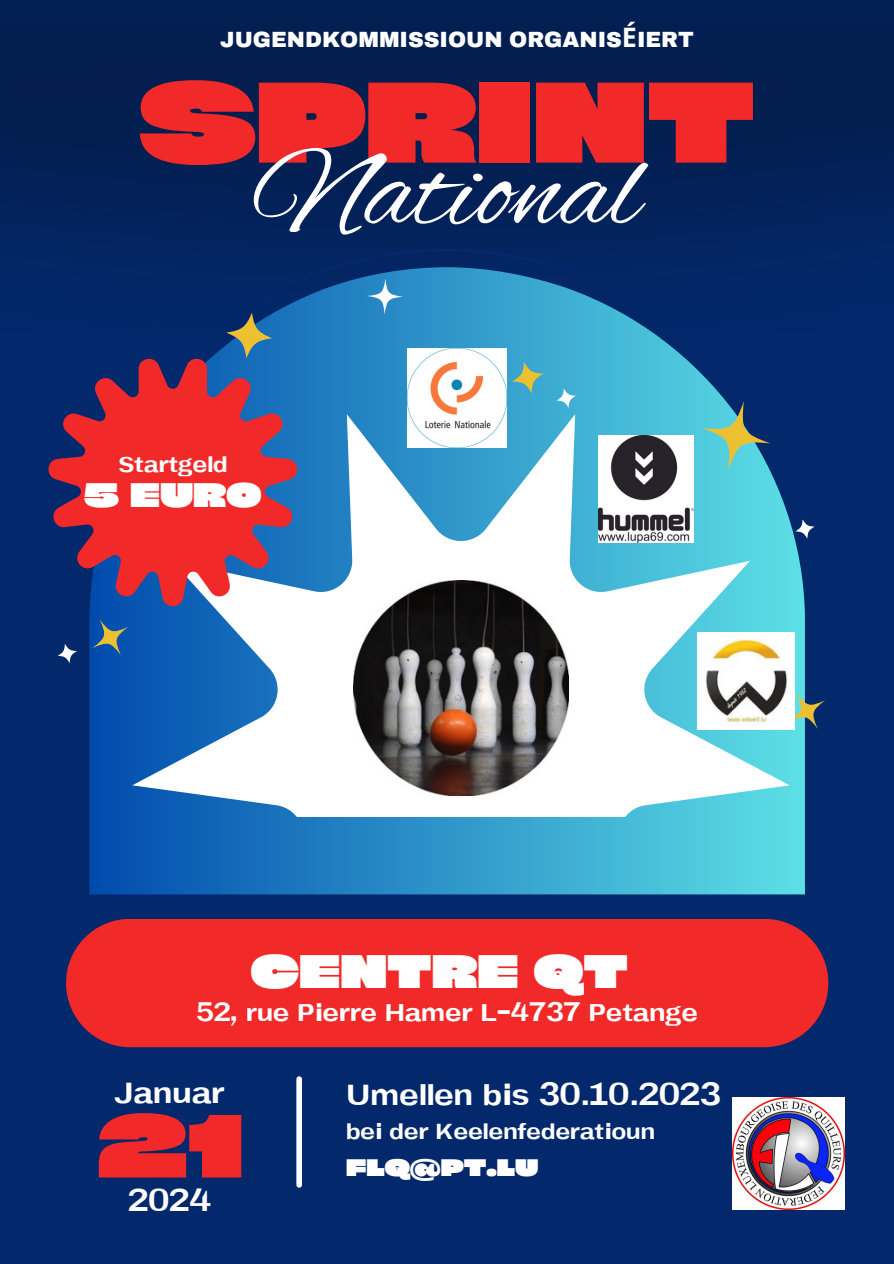
<style>
.page{position:relative;width:894px;height:1264px;background:#fff}
.page>*{position:absolute;margin:0;border:0;box-sizing:border-box;transform-origin:0 0}
.t1{font:120.9px "Alex Brush";color:#fff}
.t2{font:900 109.5px "Cy Grotesk Grand";color:#f12929}
.t3{font:900 85.65px "Cy Grotesk Grand";color:#f12929}
.t4{font:900 45px "Cy Grotesk Grand";color:#fff}
.t5{font:300 36px "EFT Composite";color:#fff}
.t6{font:900 32.7px "Cy Grotesk Grand";color:#fff}
.t7{font:300 30px "EFT Composite";color:#fff}
.t8{font:300 27.15px "EFT Composite";color:#fff}
.t9{font:800 27px "EFT Composite";color:#fff}
.t10{font:300 27px "EFT Composite";color:#fff}
.t11{font:900 22.95px "Cy Grotesk Grand";color:#fff}
.s1{font-family:"Noto Sans";font-weight:700}
</style>
<div class="page">
<div style="left:0;top:0;width:893px;height:1263px;background:linear-gradient(to bottom,#03225b,#032b72)"></div>
<svg style="left:68px;top:249px;width:757px;height:645px;background:#022667"></svg>
<svg style="left:89px;top:267px;width:715px;height:627px;background:#2377ae"></svg>
<svg style="left:132px;top:414px;width:657px;height:402px"></svg>
<svg style="left:48px;top:354px;width:252px;height:255px;background:#9e3d58"></svg>
<svg style="left:366px;top:278px;width:37px;height:37px"></svg>
<svg style="left:778px;top:682px;width:47px;height:57px;background:#4a7f8e"></svg>
<svg style="left:792px;top:516px;width:25px;height:25px"></svg>
<svg style="left:58px;top:609px;width:81px;height:57px;background:#184c90"></svg>
<svg style="left:553px;top:386px;width:25px;height:24px"></svg>
<svg style="left:508px;top:358px;width:39px;height:39px;background:#5babb1"></svg>
<svg style="left:223px;top:310px;width:52px;height:51px;background:#3f6983"></svg>
<div style="left:66px;top:918px;width:762px;height:129px;background:#f12929;border-radius:64px"></div>
<div style="left:296px;top:1079px;width:6px;height:105px;background:#fff"></div>
<img style="left:353px;top:581px;width:215px;height:215px">
<svg style="left:693px;top:393px;width:85px;height:85px;background:#4b97a5"></svg>
<img style="left:732px;top:1097px;width:112px;height:112px">
<img style="left:407px;top:349px;width:99px;height:99px">
<img style="left:598px;top:436px;width:95px;height:106px">
<img style="left:697px;top:632px;width:97px;height:97px">
<p class="t9" style="left:220px;top:22px;width:475px">JUGENDKOMMISSIOUN ORGANIS<span class="s1">É</span>IERT</p>
<p class="t2" style="left:139px;top:53px;width:617px">SPRINT</p>
<p class="t1" style="left:253px;top:123px;width:388px">National</p>
<p class="t8" style="left:118px;top:446px;width:111px">Startgeld</p>
<p class="t6" style="left:84px;top:474px;width:178px">5 EURO</p>
<p class="t4" style="left:251px;top:942px;width:378px">CENTRE QT</p>
<p class="t7" style="left:196px;top:992px;width:503px">52, rue Pierre Hamer L-4737 Petange</p>
<p class="t5" style="left:114px;top:1068px;width:112px">Januar</p>
<p class="t5" style="left:346px;top:1070px;width:376px">Umellen bis 30.10.2023</p>
<p class="t10" style="left:346px;top:1113px;width:311px">bei der Keelenfederatioun</p>
<p class="t3" style="left:97px;top:1091px;width:148px">21</p>
<p class="t11" style="left:346px;top:1152px;width:194px">FLQ@PT.LU</p>
<p class="t5" style="left:128px;top:1176px;width:85px">2024</p>
</div>
